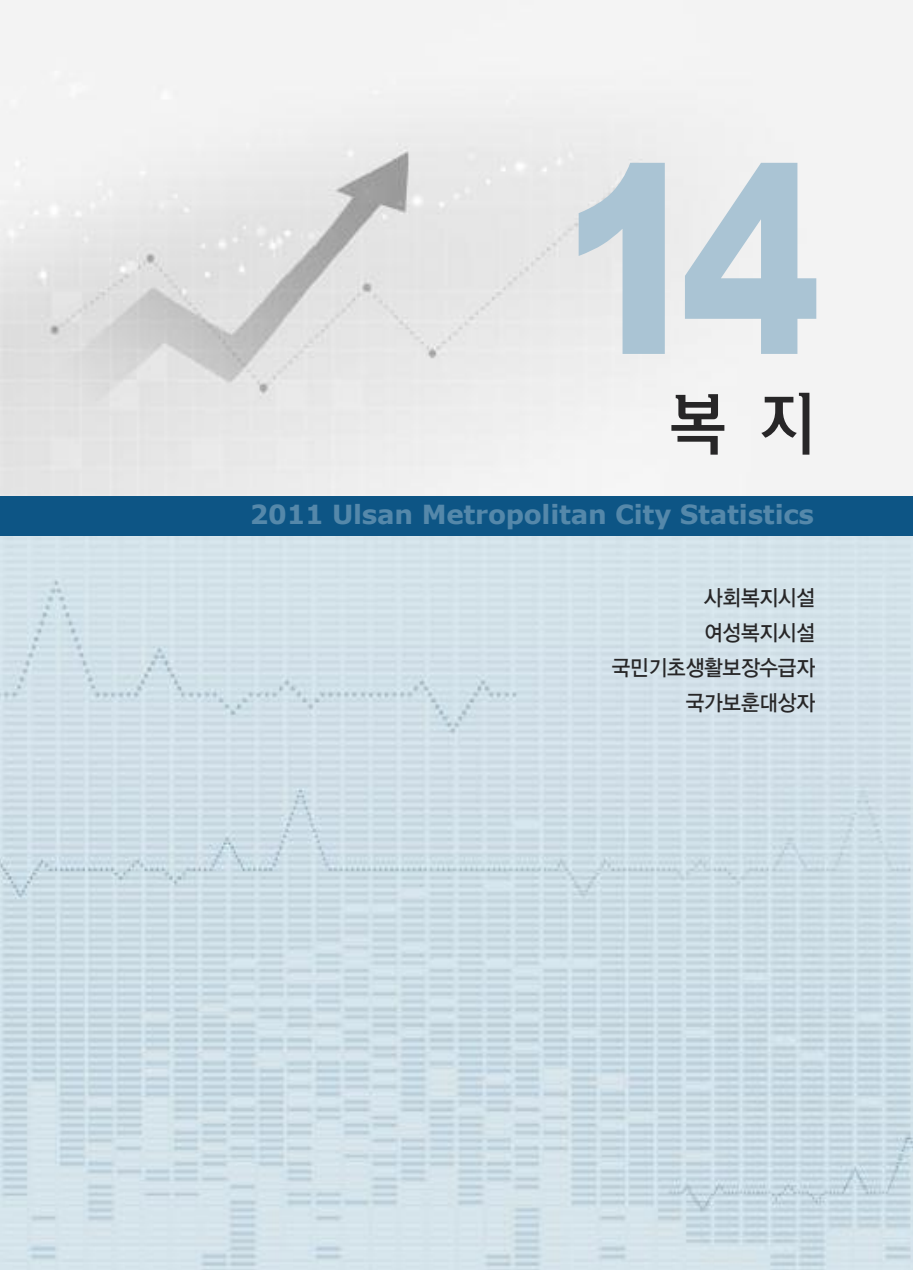
<style>
.page{position:relative;width:913px;height:1270px;background:#fff}
.page>*{position:absolute;margin:0;border:0;box-sizing:border-box;transform-origin:0 0}
.t1{font:900 262.5px "Arial";color:#aac4d4;scale:.8 1}
.t2{font:500 70px "Korean HM";color:#272627;scale:.85 1}
.t3{font:700 26.25px "Verdana";letter-spacing:-.01em;color:#58a}
.t4{font:700 21px/35px "Korean GD";letter-spacing:-.075em;color:#272627;text-align:right;scale:.95 1}
</style>
<div class="page">
<img style="left:0;top:536px;width:913px;height:734px">
<div style="left:0;top:496px;width:913px;height:40px;background:#0d5585"></div>
<h1 class="t1" style="left:561px;top:65px;width:325px">14</h1>
<h2 class="t2" style="left:668px;top:386px;width:176px">복 지</h2>
<p class="t3" style="left:250px;top:497px;width:566px">2011 Ulsan Metropolitan City Statistics</p>
<p class="t4" style="left:611px;top:580px;width:217px">사회복지시설 여성복지시설 국민기초생활보장수급자 국가보훈대상자</p>
</div>
